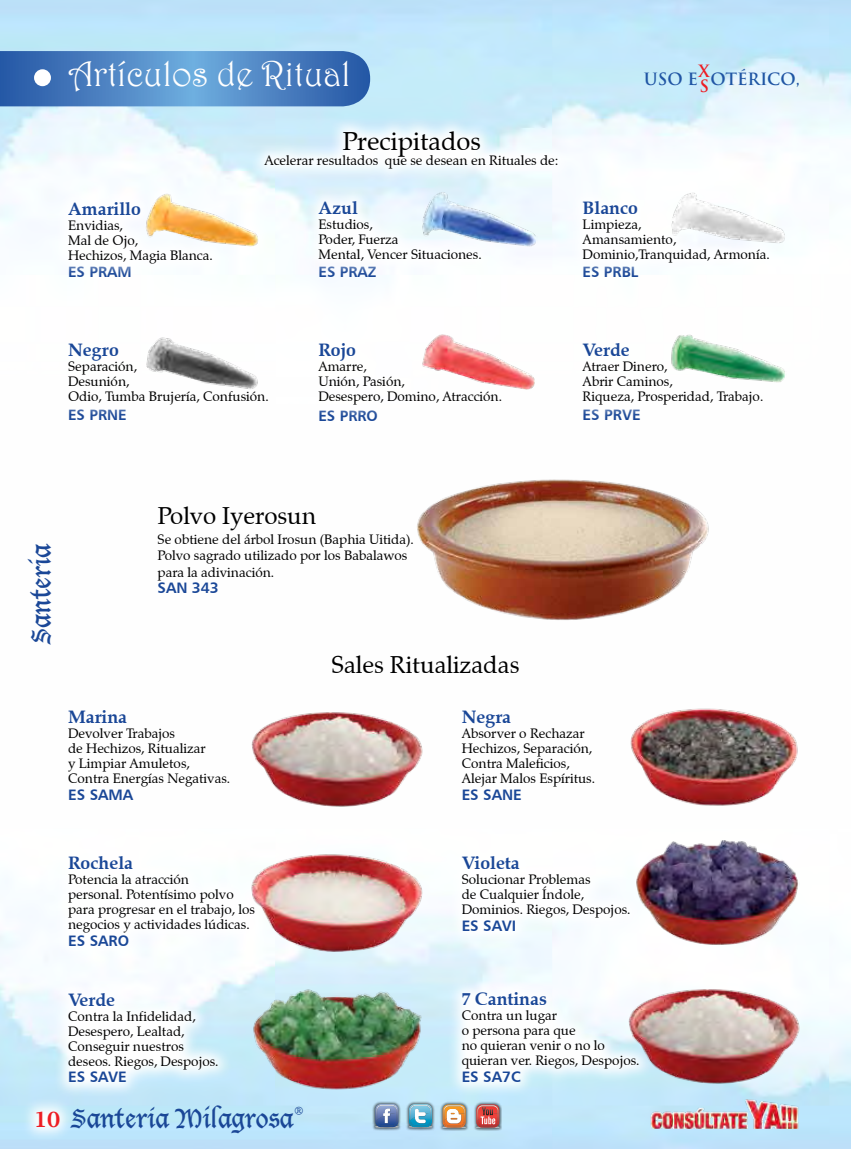
<style>
.page{position:relative;width:851px;height:1149px;background:#fff}
.page>*{position:absolute;margin:0;border:0;box-sizing:border-box;transform-origin:0 0}
.t1{font:36px "Harrington";color:#fff;scale:.95 1}
.t2{font:27px "Lucida Blackletter";color:#1a4797}
.t3{font:26.25px "Lucida Blackletter";color:#1a4797}
.t4{font:25.5px "Zapf Calligraphic 801 BT";color:#000}
.t5{font:24px "Zapf Calligraphic 801 BT";color:#000}
.t6{font:700 18px "Zapf Calligraphic 801 BT";color:#1a4797}
.t7{font:700 16.5px "Trajan Pro";color:#2055a4}
.t8{font:700 16.5px/15px "Trajan Pro";color:#ed1d24}
.t9{font:15.15px "Humanist 777 BT Bold B";color:#1a4797}
.t10{font:15px "Humanist 777 BT Bold B";color:#1a4797}
.t11{font:13.5px/15px "Zapf Calligraphic 801 BT";color:#000}
.s1{font-family:"Lucida Bright";font-weight:600;font-size:21px;color:#ed1d24}
</style>
<div class="page">
<img style="left:0;top:0;width:850px;height:1148px">
<svg style="left:19px;top:1094px;width:54px;height:46px;background:#d0ecfb"></svg>
<div style="left:370px;top:1098px;width:131px;height:32px;background:#000;opacity:.6"></div>
<svg style="left:476px;top:1104px;width:23px;height:23px"></svg>
<img style="left:408px;top:1125px;width:24px;height:2px">
<svg style="left:409px;top:1103px;width:23px;height:23px"></svg>
<img style="left:410px;top:1112px;width:21px;height:13px">
<img style="left:375px;top:1126px;width:23px;height:1px">
<svg style="left:375px;top:1103px;width:23px;height:23px"></svg>
<svg style="left:442px;top:1104px;width:24px;height:23px"></svg>
<img style="left:443px;top:1112px;width:21px;height:14px">
<img style="left:648px;top:1098px;width:151px;height:30px">
<svg style="left:0;top:51px;width:370px;height:55px;background:#4c82c1"></svg>
<div style="left:34px;top:69px;width:17px;height:17px;background:#fff;border-radius:50%"></div>
<div style="left:315px;top:638px;width:217px;height:49px;background:#fff"></div>
<img style="left:268px;top:851px;width:156px;height:101px">
<div style="left:51px;top:838px;width:217px;height:121px;background:#fff"></div>
<img style="left:249px;top:708px;width:175px;height:100px">
<div style="left:51px;top:693px;width:191px;height:120px;background:#fff"></div>
<img style="left:627px;top:703px;width:174px;height:106px">
<div style="left:444px;top:693px;width:164px;height:120px;background:#fff"></div>
<img style="left:651px;top:985px;width:150px;height:100px">
<svg style="left:444px;top:975px;width:207px;height:120px"></svg>
<div style="left:444px;top:838px;width:198px;height:106px;background:#fff"></div>
<img style="left:634px;top:839px;width:165px;height:107px">
<svg style="left:51px;top:975px;width:179px;height:121px"></svg>
<img style="left:249px;top:985px;width:175px;height:105px">
<svg style="left:247px;top:114px;width:324px;height:68px"></svg>
<img style="left:226px;top:190px;width:34px;height:59px">
<svg style="left:51px;top:184px;width:175px;height:93px"></svg>
<svg style="left:301px;top:184px;width:193px;height:90px"></svg>
<img style="left:420px;top:190px;width:117px;height:57px">
<img style="left:782px;top:190px;width:4px;height:55px">
<div style="left:565px;top:184px;width:217px;height:93px;background:#fff"></div>
<div style="left:301px;top:326px;width:214px;height:93px;background:#fff"></div>
<img style="left:422px;top:332px;width:115px;height:59px">
<div style="left:51px;top:326px;width:230px;height:92px;background:#fff"></div>
<img style="left:146px;top:337px;width:112px;height:52px">
<img style="left:775px;top:332px;width:11px;height:51px">
<svg style="left:565px;top:326px;width:210px;height:93px"></svg>
<img style="left:413px;top:475px;width:299px;height:148px">
<div style="left:140px;top:489px;width:286px;height:117px;background:#fff"></div>
<h1 class="t1" style="left:68px;top:52px;width:299px">Artículos de Ritual</h1>
<p class="t7" style="left:643px;top:68px;width:56px">USO E</p>
<p class="t8" style="left:698px;top:64px;width:13px">X<br>S</p>
<p class="t7" style="left:710px;top:68px;width:91px">OTÉRICO,</p>
<h3 class="t4" style="left:342px;top:125px;width:140px">Precipitados</h3>
<p class="t11" style="left:264px;top:153px;width:295px">Acelerar resultados que se desean en Rituales de:</p>
<h3 class="t6" style="left:68px;top:197px;width:74px">Amarillo</h3>
<p class="t11" style="left:68px;top:217px;width:146px">Envidias,<br>Mal de Ojo,<br>Hechizos, Magia Blanca.</p>
<h3 class="t6" style="left:318px;top:197px;width:41px">Azul</h3>
<p class="t11" style="left:318px;top:217px;width:165px">Estudios,<br>Poder, Fuerza<br>Mental, Vencer Situaciones.</p>
<h3 class="t6" style="left:582px;top:197px;width:57px">Blanco</h3>
<p class="t11" style="left:582px;top:217px;width:189px">Limpieza,<br>Amansamiento,<br>Dominio,Tranquidad, Armonía.</p>
<p class="t10" style="left:68px;top:262px;width:65px">ES PRAM</p>
<p class="t10" style="left:318px;top:262px;width:59px">ES PRAZ</p>
<p class="t10" style="left:582px;top:262px;width:57px">ES PRBL</p>
<h3 class="t6" style="left:68px;top:339px;width:52px">Negro</h3>
<p class="t11" style="left:68px;top:359px;width:202px">Separación,<br>Desunión,<br>Odio, Tumba Brujería, Confusión.</p>
<p class="t10" style="left:68px;top:405px;width:60px">ES PRNE</p>
<h3 class="t6" style="left:318px;top:339px;width:39px">Rojo</h3>
<p class="t11" style="left:318px;top:359px;width:185px">Amarre,<br>Unión, Pasión,<br>Desespero, Domino, Atracción.</p>
<p class="t10" style="left:318px;top:406px;width:61px">ES PRRO</p>
<h3 class="t6" style="left:582px;top:339px;width:49px">Verde</h3>
<p class="t11" style="left:582px;top:359px;width:182px">Atraer Dinero,<br>Abrir Caminos,<br>Riqueza, Prosperidad, Trabajo.</p>
<p class="t9" style="left:582px;top:405px;width:60px">ES PRVE</p>
<h2 class="t2" style="left:25px;top:644px;width:102px;rotate:-90deg">Santeria</h2>
<h3 class="t5" style="left:157px;top:501px;width:160px">Polvo Iyerosun</h3>
<p class="t11" style="left:157px;top:530px;width:258px;line-height:16.5px">Se obtiene del árbol Irosun (Baphia Uitida).<br>Polvo sagrado utilizado por los Babalawos para la adivinación.</p>
<p class="t9" style="left:157px;top:578px;width:63px">SAN 343</p>
<h3 class="t6" style="left:68px;top:705px;width:61px">Marina</h3>
<p class="t11" style="left:68px;top:725px;width:164px">Devolver Trabajos<br>de Hechizos, Ritualizar<br>y Limpiar Amuletos,<br>Contra Energías Negativas.</p>
<p class="t9" style="left:68px;top:784px;width:67px">ES SAMA</p>
<h3 class="t5" style="left:331px;top:650px;width:189px">Sales Ritualizadas</h3>
<h3 class="t6" style="left:461px;top:705px;width:51px">Negra</h3>
<p class="t11" style="left:461px;top:726px;width:135px">Absorver o Rechazar<br>Hechizos, Separación,<br>Contra Maleficios,<br>Alejar Malos Espíritus.</p>
<p class="t9" style="left:461px;top:784px;width:62px">ES SANE</p>
<h3 class="t6" style="left:68px;top:851px;width:67px">Rochela</h3>
<p class="t11" style="left:68px;top:871px;width:188px">Potencia la atracción<br>personal. Potentísimo polvo para progresar en el trabajo, los negocios y actividades lúdicas.</p>
<p class="t9" style="left:68px;top:930px;width:62px">ES SARO</p>
<h3 class="t6" style="left:68px;top:988px;width:49px">Verde</h3>
<p class="t11" style="left:68px;top:1008px;width:152px">Contra la Infidelidad,<br>Desespero, Lealtad,<br>Conseguir nuestros deseos. Riegos, Despojos.</p>
<p class="t9" style="left:68px;top:1067px;width:60px">ES SAVE</p>
<h3 class="t6" style="left:461px;top:851px;width:60px">Violeta</h3>
<p class="t11" style="left:461px;top:872px;width:170px">Solucionar Problemas<br>de Cualquier Índole,<br>Dominios. Riegos, Despojos.</p>
<p class="t9" style="left:461px;top:916px;width:56px">ES SAVI</p>
<h3 class="t6" style="left:461px;top:987px;width:87px">7 Cantinas</h3>
<p class="t11" style="left:461px;top:1007px;width:179px">Contra un lugar<br>o persona para que<br>no quieran venir o no lo quieran ver. Riegos, Despojos.</p>
<p class="t9" style="left:461px;top:1066px;width:61px">ES SA7C</p>
<h3 class="t3" style="left:34px;top:1102px;width:272px"><span class="s1">10</span> Santería Milagrosa<sup>®</sup></h3>
</div>
